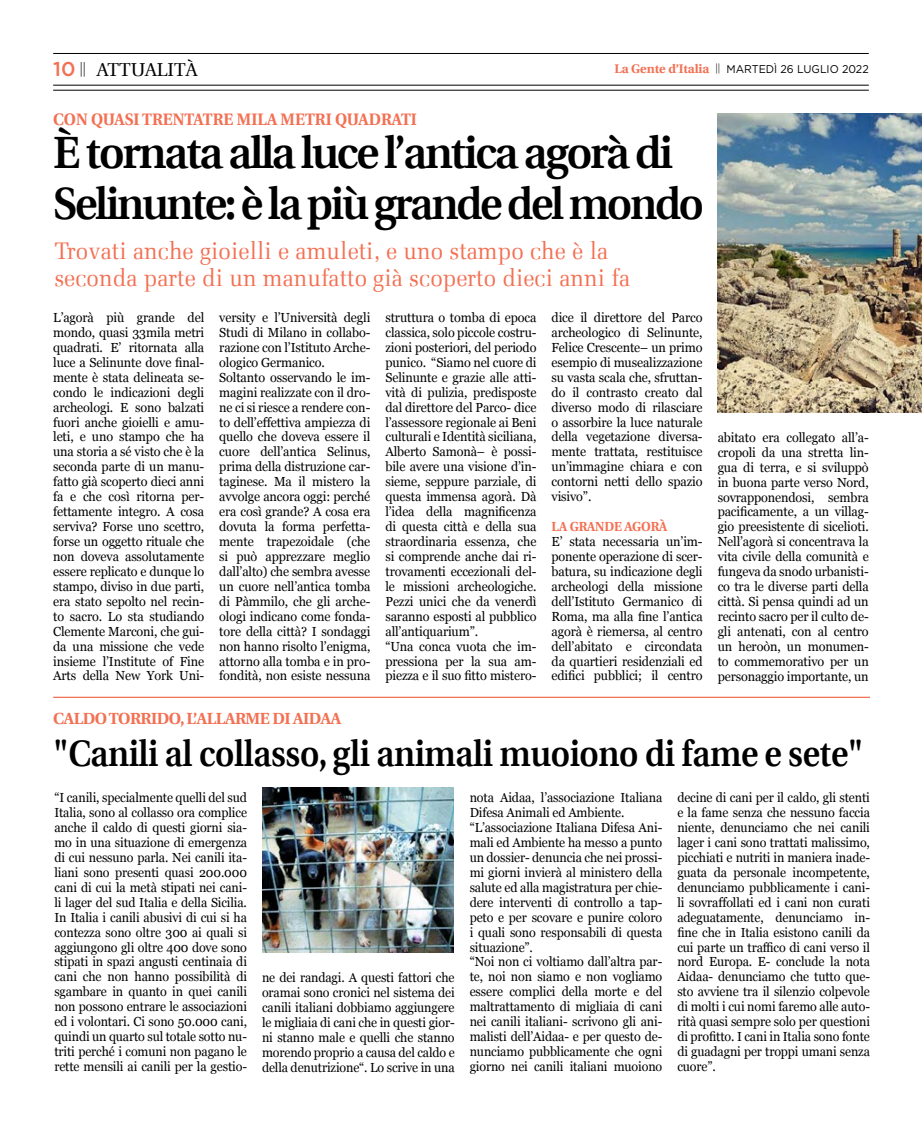
<style>
.page{position:relative;width:922px;height:1125px;background:#fff}
.page>*{position:absolute;margin:0;border:0;box-sizing:border-box;transform-origin:0 0}
.t1{font:600 45.25px/51.2px "Utopia";letter-spacing:-.05em;color:#000}
.t2{font:600 36.88px "Utopia";letter-spacing:-.01em;color:#000;scale:.9 1}
.t3{font:300 24px/26.2px "Melior";color:#f37053;scale:.93 1}
.t4{font:500 20px "Gotham";color:#f37053}
.t5{font:18.75px "Utopia";color:#000}
.t6{font:700 16.62px "Utopia";color:#f37053;scale:.95 1}
.t7{font:700 16.12px "Utopia";letter-spacing:-.03em;color:#f37053}
.t8{font:13.12px/14.9px "Georgia";letter-spacing:-.01em;color:#000;text-align:justify;scale:.96 1}
.t9{font:13.12px/15px "Georgia";letter-spacing:-.01em;color:#000;text-align:justify;scale:.95 1}
.t10{font:700 13.12px "Utopia";letter-spacing:-.01em;color:#f37053;scale:.96 1}
.t11{font:11.25px "Gotham";color:#000;scale:.95 1}
.s1{font-family:"Utopia";font-weight:700;font-size:12.5px;color:#f37053}
</style>
<div class="page">
<hr style="left:53px;top:53px;width:815px;height:1px;background:#000">
<hr style="left:53px;top:90px;width:815px;height:1px;background:#000">
<hr style="left:53px;top:85px;width:815px;height:1px;background:#000">
<hr style="left:53px;top:697px;width:816px;height:1px;background:#f37053">
<img style="left:262px;top:787px;width:191px;height:165px">
<img style="left:717px;top:113px;width:204px;height:300px">
<h3 class="t5" style="left:97px;top:60px;width:102px">ATTUALITÀ</h3>
<h3 class="t4" style="left:53px;top:56px;width:34px">10 <sup>||</sup></h3>
<p class="t11" style="left:614px;top:62px;width:269px"><span class="s1">La Gente d’Italia</span> <sup>||</sup> MARTEDÌ 26 LUGLIO 2022</p>
<p class="t6" style="left:53px;top:110px;width:384px">CON QUASI TRENTATRE MILA METRI QUADRATI</p>
<h1 class="t1" style="left:53px;top:127px;width:652px">È tornata alla luce l’antica agorà di<br>Selinunte: è la più grande del mondo</h1>
<h3 class="t3" style="left:54px;top:240px;width:620px">Trovati anche gioielli e amuleti, e uno stampo che è la seconda parte di un manufatto già scoperto dieci anni fa</h3>
<p class="t8" style="left:53px;top:309px;width:159px">L’agorà più grande del mondo, quasi 33mila metri quadrati. E’ ritornata alla luce a Selinunte dove final&shy;mente è stata delineata se&shy;condo le indicazioni degli archeologi. E sono balzati fuori anche gioielli e amu&shy;leti, e uno stampo che ha una storia a sé visto che è la seconda parte di un manu&shy;fatto già scoperto dieci anni fa e che così ritorna per&shy;fettamente integro. A cosa serviva? Forse uno scettro, forse un oggetto rituale che non doveva assolutamente essere replicato e dunque lo stampo, diviso in due parti, era stato sepolto nel recin&shy;to sacro. Lo sta studiando Clemente Marconi, che gui&shy;da una missione che vede insieme l’Institute of Fine Arts della New York Uni-</p>
<p class="t8" style="left:219px;top:309px;width:159px;text-align:left">versity e l’Università degli<br>Studi di Milano in collabo&shy;razione con l’Istituto Arche&shy;ologico Germanico.<br>Soltanto osservando le im&shy;magini realizzate con il dro&shy;ne ci si riesce a rendere con&shy;to dell’effettiva ampiezza di quello che doveva essere il cuore dell’antica Selinus, prima della distruzione car&shy;taginese. Ma il mistero la avvolge ancora oggi: perché era così grande? A cosa era dovuta la forma perfetta&shy;mente trapezoidale (che si può apprezzare meglio dall’alto) che sembra avesse un cuore nell’antica tomba di Pàmmilo, che gli arche&shy;ologi indicano come fonda&shy;tore della città? I sondaggi non hanno risolto l’enigma, attorno alla tomba e in pro&shy;fondità, non esiste nessuna</p>
<p class="t8" style="left:385px;top:309px;width:159px;text-align:left">struttura o tomba di epoca classica, solo piccole costru&shy;zioni posteriori, del periodo punico. “Siamo nel cuore di<br>Selinunte e grazie alle atti&shy;vità di pulizia, predisposte dal direttore del Parco- dice l’assessore regionale ai Beni culturali e Identità siciliana,<br>Alberto Samonà– è possi&shy;bile avere una visione d’in&shy;sieme, seppure parziale, di questa immensa agorà. Dà l’idea della magnificenza di questa città e della sua straordinaria essenza, che si comprende anche dai ri&shy;trovamenti eccezionali del&shy;le missioni archeologiche.<br>Pezzi unici che da venerdì saranno esposti al pubblico all’antiquarium”.<br>“Una conca vuota che im&shy;pressiona per la sua am&shy;piezza e il suo fitto mistero-</p>
<p class="t8" style="left:551px;top:309px;width:159px">dice il direttore del Parco archeologico di Selinunte, Felice Crescente– un primo esempio di musealizzazione su vasta scala che, sfruttan&shy;do il contrasto creato dal diverso modo di rilasciare o assorbire la luce naturale della vegetazione diversa&shy;mente trattata, restituisce un’immagine chiara e con contorni netti dello spazio visivo”.</p>
<p class="t10" style="left:551px;top:519px;width:122px">LA GRANDE AGORÀ</p>
<p class="t8" style="left:551px;top:533px;width:159px">E’ stata necessaria un’im&shy;ponente operazione di scer&shy;batura, su indicazione degli archeologi della missione dell’Istituto Germanico di Roma, ma alla fine l’antica agorà è riemersa, al centro dell’abitato e circondata da quartieri residenziali ed edifici pubblici; il centro</p>
<p class="t8" style="left:717px;top:429px;width:159px">abitato era collegato all’a&shy;cropoli da una stretta lin&shy;gua di terra, e si sviluppò in buona parte verso Nord, sovrapponendosi, sembra pacificamente, a un villag&shy;gio preesistente di sicelioti.<br>Nell’agorà si concentrava la vita civile della comunità e fungeva da snodo urbanisti&shy;co tra le diverse parti della città. Si pensa quindi ad un recinto sacro per il culto de&shy;gli antenati, con al centro un heroòn, un monumen&shy;to commemorativo per un personaggio importante, un</p>
<p class="t7" style="left:53px;top:710px;width:289px">CALDO TORRIDO, L’ALLARME DI AIDAA</p>
<h2 class="t2" style="left:53px;top:733px;width:901px">"Canili al collasso, gli animali muoiono di fame e sete"</h2>
<p class="t9" style="left:54px;top:790px;width:204px">“I canili, specialmente quelli del sud Italia, sono al collasso ora complice anche il caldo di questi giorni sia&shy;mo in una situazione di emergenza di cui nessuno parla. Nei canili ita&shy;liani sono presenti quasi 200.000 cani di cui la metà stipati nei cani&shy;li lager del sud Italia e della Sicilia.<br>In Italia i canili abusivi di cui si ha contezza sono oltre 300 ai quali si aggiungono gli oltre 400 dove sono stipati in spazi angusti centinaia di cani che non hanno possibilità di sgambare in quanto in quei canili non possono entrare le associazioni ed i volontari. Ci sono 50.000 cani, quindi un quarto sul totale sotto nu&shy;triti perché i comuni non pagano le rette mensili ai canili per la gestio-</p>
<p class="t9" style="left:469px;top:790px;width:204px;text-align:left">nota Aidaa, l’associazione Italiana Difesa Animali ed Ambiente. “L’associazione Italiana Difesa Ani&shy;mali ed Ambiente ha messo a punto un dossier- denuncia che nei prossi&shy;mi giorni invierà al ministero della salute ed alla magistratura per chie&shy;dere interventi di controllo a tap&shy;peto e per scovare e punire coloro i quali sono responsabili di questa situazione”.<br>“Noi non ci voltiamo dall’altra par&shy;te, noi non siamo e non vogliamo essere complici della morte e del maltrattamento di migliaia di cani nei canili italiani- scrivono gli ani&shy;malisti dell’Aidaa- e per questo de&shy;nunciamo pubblicamente che ogni giorno nei canili italiani muoiono</p>
<p class="t9" style="left:677px;top:790px;width:204px">decine di cani per il caldo, gli stenti e la fame senza che nessuno faccia niente, denunciamo che nei canili lager i cani sono trattati malissimo, picchiati e nutriti in maniera inade&shy;guata da personale incompetente, denunciamo pubblicamente i cani&shy;li sovraffollati ed i cani non curati adeguatamente, denunciamo in&shy;fine che in Italia esistono canili da cui parte un traffico di cani verso il nord Europa. E- conclude la nota Aidaa- denunciamo che tutto que&shy;sto avviene tra il silenzio colpevole di molti i cui nomi faremo alle auto&shy;rità quasi sempre solo per questioni di profitto. I cani in Italia sono fonte di guadagni per troppi umani senza cuore”.</p>
<p class="t9" style="left:262px;top:969px;width:204px">ne dei randagi. A questi fattori che oramai sono cronici nel sistema dei canili italiani dobbiamo aggiungere le migliaia di cani che in questi gior&shy;ni stanno male e quelli che stanno morendo proprio a causa del caldo e della denutrizione“. Lo scrive in una</p>
</div>
